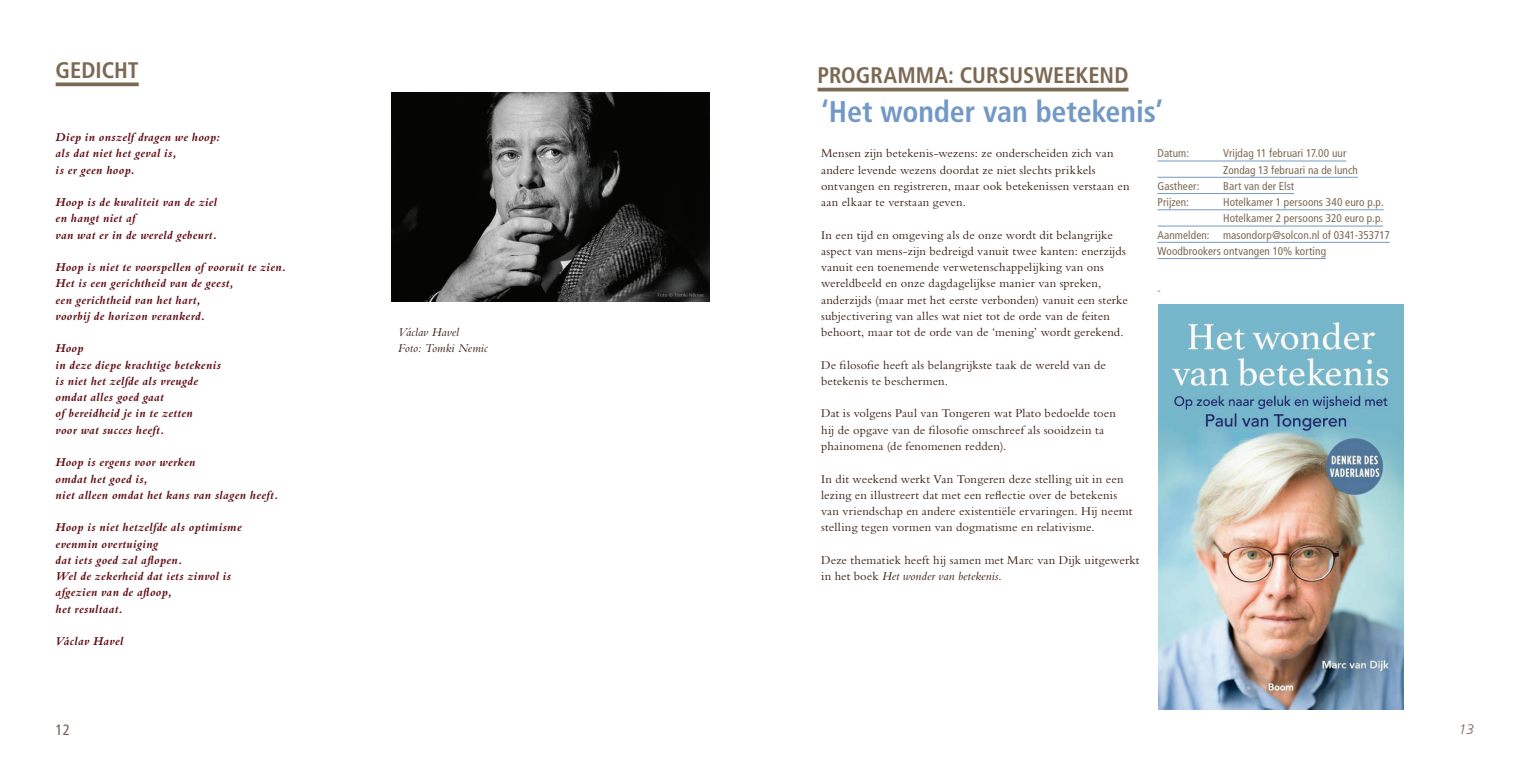
<style>
.page{position:relative;width:1531px;height:766px;background:#fff}
.page>*{position:absolute;margin:0;border:0;box-sizing:border-box;transform-origin:0 0}
.t1{font:700 condensed 30px "Frutiger LT Std";letter-spacing:-.005em;color:#7299c6}
.t2{font:700 condensed 22.5px "Frutiger LT Std";color:#7c6954}
.t3{font:condensed 15px "Frutiger LT Std";color:#766053}
.t4{font:italic 300 13.75px "Frutiger LT Std";color:#766053}
.t5{font:12.5px/16.2px "Bembo Std";letter-spacing:.01em;color:#371e12}
.t6{font:italic 700 12.5px/16.2px "Bembo Std";letter-spacing:.02em;color:#610d14}
.t7{font:italic 12.5px/16.2px "Bembo Std";letter-spacing:.01em;color:#371e12}
.t8{font:condensed 11.25px/16.2px "Frutiger LT Std";letter-spacing:.01em;color:#7c6954}
.s1{font-style:italic}
</style>
<div class="page">
<hr style="left:817px;top:88px;width:311px;height:3px;background:#7c6954">
<hr style="left:1157px;top:161px;width:189px;height:1px;background:#7299c6">
<hr style="left:1157px;top:177px;width:201px;height:1px;background:#7299c6">
<hr style="left:1157px;top:193px;width:137px;height:1px;background:#7299c6">
<hr style="left:1157px;top:209px;width:227px;height:1px;background:#7299c6">
<hr style="left:1157px;top:226px;width:226px;height:1px;background:#7299c6">
<hr style="left:1157px;top:242px;width:232px;height:1px;background:#7299c6">
<hr style="left:1157px;top:258px;width:169px;height:1px;background:#7299c6">
<svg style="left:56px;top:82px;width:83px;height:4px"></svg>
<img style="left:392px;top:92px;width:318px;height:209px">
<img style="left:1158px;top:304px;width:245px;height:405px">
<h2 class="t2" style="left:56px;top:57px;width:85px">GEDICHT</h2>
<p class="t6" style="left:56px;top:129px;width:166px">Diep in onszelf dragen we hoop: als dat niet het geval is,<br>is er geen hoop.</p>
<p class="t6" style="left:56px;top:194px;width:163px">Hoop is de kwaliteit van de ziel en hangt niet af<br>van wat er in de wereld gebeurt.</p>
<p class="t6" style="left:56px;top:259px;width:232px">Hoop is niet te voorspellen of vooruit te zien.<br>Het is een gerichtheid van de geest,<br>een gerichtheid van het hart,<br>voorbij de horizon verankerd.</p>
<p class="t6" style="left:56px;top:340px;width:167px">Hoop<br>in deze diepe krachtige betekenis is niet het zelfde als vreugde omdat alles goed gaat<br>of bereidheid je in te zetten<br>voor wat succes heeft.</p>
<p class="t6" style="left:56px;top:454px;width:224px">Hoop is ergens voor werken<br>omdat het goed is,<br>niet alleen omdat het kans van slagen heeft.</p>
<p class="t6" style="left:56px;top:519px;width:188px">Hoop is niet hetzelfde als optimisme evenmin overtuiging<br>dat iets goed zal aflopen.<br>Wel de zekerheid dat iets zinvol is afgezien van de afloop,<br>het resultaat.</p>
<p class="t6" style="left:56px;top:633px;width:69px">Václav Havel</p>
<p class="t7" style="left:398px;top:324px;width:91px">Václav Havel<br>Foto: Tomki Nemic</p>
<h2 class="t2" style="left:817px;top:62px;width:312px">PROGRAMMA: CURSUSWEEKEND</h2>
<h1 class="t1" style="left:821px;top:94px;width:343px">‘Het wonder van betekenis’</h1>
<p class="t5" style="left:821px;top:145px;width:310px">Mensen zijn betekenis-wezens: ze onderscheiden zich van andere levende wezens doordat ze niet slechts prikkels ontvangen en registreren, maar ook betekenissen verstaan en aan elkaar te verstaan geven.</p>
<p class="t5" style="left:821px;top:226px;width:308px">In een tijd en omgeving als de onze wordt dit belangrijke aspect van mens-zijn bedreigd vanuit twee kanten: enerzijds vanuit een toenemende verwetenschappelijking van ons wereldbeeld en onze dagdagelijkse manier van spreken, anderzijds (maar met het eerste verbonden) vanuit een sterke subjectivering van alles wat niet tot de orde van de feiten behoort, maar tot de orde van de ‘mening’ wordt gerekend.</p>
<p class="t5" style="left:821px;top:356px;width:286px">De filosofie heeft als belangrijkste taak de wereld van de betekenis te beschermen.</p>
<p class="t5" style="left:821px;top:405px;width:296px">Dat is volgens Paul van Tongeren wat Plato bedoelde toen hij de opgave van de filosofie omschreef als sooidzein ta phainomena (de fenomenen redden).</p>
<p class="t5" style="left:821px;top:470px;width:313px">In dit weekend werkt Van Tongeren deze stelling uit in een lezing en illustreert dat met een reflectie over de betekenis van vriendschap en andere existentiële ervaringen. Hij neemt stelling tegen vormen van dogmatisme en relativisme.</p>
<p class="t5" style="left:821px;top:551px;width:320px">Deze thematiek heeft hij samen met Marc van Dijk uitgewerkt in het boek <span class="s1">Het wonder van betekenis</span>.</p>
<p class="t8" style="left:1157px;top:145px;width:33px">Datum:</p>
<p class="t8" style="left:1223px;top:145px;width:136px">Vrijdag 11 februari 17.00 uur<br>Zondag 13 februari na de lunch</p>
<p class="t8" style="left:1157px;top:178px;width:43px">Gastheer:</p>
<p class="t8" style="left:1223px;top:178px;width:73px">Bart van der Elst</p>
<p class="t8" style="left:1157px;top:194px;width:33px">Prijzen:</p>
<p class="t8" style="left:1223px;top:194px;width:162px">Hotelkamer 1 persoons 340 euro p.p.</p>
<p class="t8" style="left:1223px;top:210px;width:162px">Hotelkamer 2 persoons 320 euro p.p.</p>
<p class="t8" style="left:1157px;top:226px;width:234px">Aanmelden: masondorp@solcon.nl of 0341-353717</p>
<p class="t8" style="left:1157px;top:243px;width:170px">Woodbrookers ontvangen 10% korting</p>
<p class="t3" style="left:56px;top:720px;width:16px">12</p>
<p class="t4" style="left:1459px;top:721px;width:17px">13</p>
</div>
